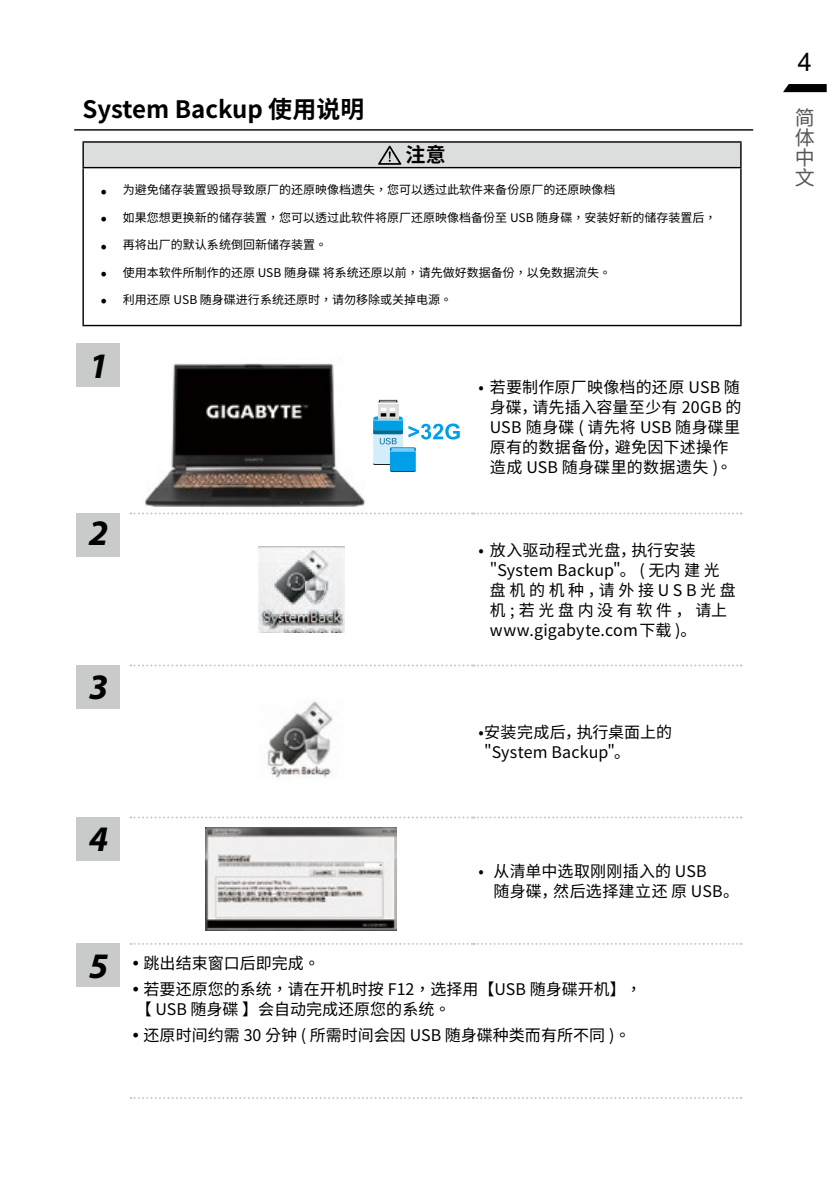
<style>
.page{position:relative;width:840px;height:1191px;background:#fff}
.page>*{position:absolute;margin:0;border:0;box-sizing:border-box;transform-origin:0 0}
.t1{font:italic 700 36px "Myriad Pro";color:#000}
.t2{font:25.4px "Arial";color:#000}
.t3{font:700 24px "Noto Sans CJ Ksc";color:#000}
.t4{font:20px/20px "Noto Sans CJ Ktc";color:#595757;text-align:justify}
.t5{font:700 20px "Noto Sans CJ Ktc";color:#000}
.t6{font:16px/20px "Noto Sans CJ Ksc";letter-spacing:.005em;color:#000}
.t7{font:12px "Noto Sans CJ Ksc";color:#000}
</style>
<div class="page">
<svg style="left:783px;top:84px;width:43px;height:8px"></svg>
<hr style="left:74px;top:129px;width:679px;height:2px;background:#000">
<div style="left:83px;top:142px;width:657px;height:26px;background:#dcdddd"></div>
<hr style="left:82px;top:141px;width:659px;height:2px;background:#000">
<hr style="left:82px;top:143px;width:2px;height:24px;background:#000">
<hr style="left:739px;top:143px;width:2px;height:24px;background:#000">
<hr style="left:82px;top:167px;width:659px;height:1px;background:#000">
<hr style="left:82px;top:168px;width:2px;height:157px;background:#000">
<hr style="left:739px;top:168px;width:2px;height:157px;background:#000">
<hr style="left:82px;top:325px;width:659px;height:1px;background:#000">
<svg style="left:378px;top:146px;width:23px;height:19px"></svg>
<svg style="left:130px;top:1097px;width:611px;height:2px"></svg>
<svg style="left:130px;top:512px;width:611px;height:2px"></svg>
<svg style="left:130px;top:664px;width:611px;height:2px"></svg>
<svg style="left:130px;top:943px;width:611px;height:2px"></svg>
<svg style="left:130px;top:816px;width:611px;height:2px"></svg>
<div style="left:77px;top:344px;width:43px;height:43px;background:#c9caca"></div>
<div style="left:77px;top:513px;width:43px;height:43px;background:#c9caca"></div>
<img style="left:258px;top:546px;width:86px;height:86px">
<div style="left:77px;top:665px;width:43px;height:43px;background:#c9caca"></div>
<img style="left:267px;top:701px;width:66px;height:77px">
<div style="left:77px;top:817px;width:43px;height:43px;background:#c9caca"></div>
<img style="left:206px;top:827px;width:190px;height:103px">
<div style="left:77px;top:944px;width:43px;height:43px;background:#c9caca"></div>
<img style="left:145px;top:363px;width:221px;height:144px">
<svg style="left:373px;top:399px;width:86px;height:73px"></svg>
<h3 class="t3" style="left:82px;top:96px;width:283px">System Backup 使用说明</h3>
<p class="t5" style="left:405px;top:144px;width:42px">注意</p>
<p class="t7" style="left:123px;top:183px;width:493px">为避免储存装置毁损导致原厂的还原映像档遗失，您可以透过此软件来备份原厂的还原映像档</p>
<p class="t7" style="left:123px;top:211px;width:594px">如果您想更换新的储存装置，您可以透过此软件将原厂还原映像档备份至 USB 随身碟，安装好新的储存装置后，</p>
<p class="t7" style="left:123px;top:238px;width:205px">再将出厂的默认系统倒回新储存装置。</p>
<p class="t7" style="left:123px;top:265px;width:489px">使用本软件所制作的还原 USB 随身碟 将系统还原以前，请先做好数据备份，以免数据流失。</p>
<p class="t7" style="left:123px;top:293px;width:330px">利用还原 USB 随身碟进行系统还原时，请勿移除或关掉电源。</p>
<h1 class="t1" style="left:89px;top:342px;width:21px">1</h1>
<h1 class="t1" style="left:89px;top:510px;width:21px">2</h1>
<h1 class="t1" style="left:89px;top:663px;width:21px">3</h1>
<p class="t6" style="left:489px;top:377px;width:253px;text-indent:-11px">• 若要制作原厂映像档的还原 USB 随身碟，请先插入容量至少有 20GB 的<br>USB 随身碟 ( 请先将 USB 随身碟里原有的数据备份，避免因下述操作造成 USB 随身碟里的数据遗失 )。</p>
<p class="t6" style="left:489px;top:540px;width:247px;text-indent:-11px">• 放入驱动程式光盘，执行安装"System Backup"。 ( 无内 建 光盘 机 的 机 种 ，请 外 接 U S B 光 盘机;若 光 盘 内 没 有 软 件 ， 请上www.gigabyte.com下载 )。</p>
<p class="t6" style="left:484px;top:722px;width:189px;text-indent:-6px">•安装完成后，执行桌面上的"System Backup"。</p>
<h1 class="t1" style="left:89px;top:815px;width:21px">4</h1>
<p class="t6" style="left:493px;top:861px;width:247px;text-indent:-15px">• 从清单中选取刚刚插入的 USB<br>随身碟，然后选择建立还 原 USB。</p>
<h1 class="t1" style="left:89px;top:942px;width:21px">5</h1>
<p class="t6" style="left:143px;top:951px;width:499px;line-height:25.6px">跳出结束窗口后即完成。<br>若要还原您的系统，请在开机时按 F12，选择用【USB 随身碟开机】，</p>
<p class="t6" style="left:143px;top:996px;width:488px;line-height:25.6px;text-indent:-8px">【 USB 随身碟 】会自动完成还原您的系统。<br>还原时间约需 30 分钟 ( 所需时间会因 USB 随身碟种类而有所不同 )。</p>
<h2 class="t2" style="left:797px;top:45px;width:16px">4</h2>
<p class="t4" style="left:794px;top:108px;width:21px">简体中文</p>
</div>
